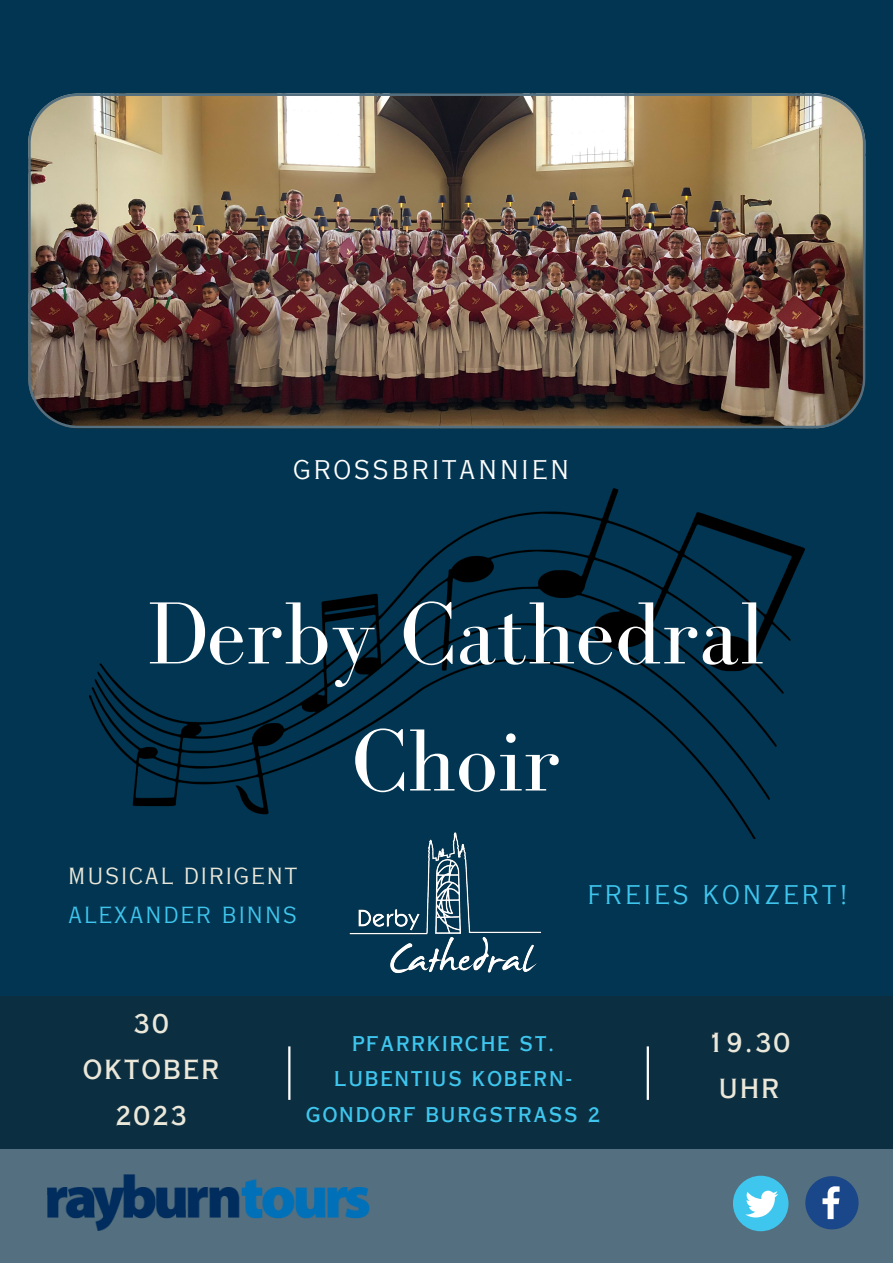
<style>
.page{position:relative;width:893px;height:1263px;background:#013551}
.page>*{position:absolute;margin:0;border:0;box-sizing:border-box;transform-origin:0 0}
.t1{font:90.82px/127.1px "Bodoni FLF";color:#fff;text-align:center}
.t2{font:26.25px/46.1px "Copperplate Gothic LT Pro 30 AB";letter-spacing:.095em;color:#ebe8da;text-align:center}
.t3{font:25.65px "Copperplate Gothic LT Pro 29 AB";letter-spacing:.12em;color:#fff}
.t4{font:25.65px "Copperplate Gothic LT Pro 29 AB";letter-spacing:.12em;color:#3fc6ee}
.t5{font:22.2px "Copperplate Gothic LT Pro 29 AB";letter-spacing:.095em;color:#ebe8da}
.t6{font:22.2px "Copperplate Gothic LT Pro 29 AB";letter-spacing:.095em;color:#3fc6ee}
.t7{font:20.25px/35.5px "Copperplate Gothic LT Pro 30 AB";letter-spacing:.095em;color:#3fc6ee;text-align:center}
</style>
<div class="page">
<div style="left:0;top:996px;width:893px;height:199px;background:#0b2e41"></div>
<div style="left:0;top:1149px;width:893px;height:114px;background:#546f7f"></div>
<img style="left:48px;top:1174px;width:321px;height:56px">
<div style="left:733px;top:1176px;width:55px;height:55px;background:#3fc6ee;border-radius:50%"></div>
<svg style="left:745px;top:1191px;width:33px;height:26px"></svg>
<svg style="left:805px;top:1176px;width:53px;height:53px"></svg>
<hr style="left:288px;top:1046px;width:2px;height:54px;background:#fff">
<hr style="left:646px;top:1046px;width:3px;height:54px;background:#fff">
<img style="left:89px;top:489px;width:715px;height:349px">
<img style="left:28px;top:93px;width:837px;height:335px">
<img style="left:325px;top:813px;width:244px;height:161px">
<p class="t3" style="left:293px;top:460px;width:277px">GROSSBRITANNIEN</p>
<p class="t1" style="left:147px;top:569px;width:619px">Derby Cathedral<br>Choir</p>
<p class="t5" style="left:68px;top:868px;width:230px">MUSICAL DIRIGENT</p>
<p class="t6" style="left:69px;top:907px;width:230px">ALEXANDER BINNS</p>
<p class="t4" style="left:587px;top:885px;width:262px">FREIES KONZERT!</p>
<p class="t2" style="left:83px;top:1004px;width:137px">30<br>OKTOBER<br>2023</p>
<p class="t7" style="left:306px;top:1028px;width:295px">PFARRKIRCHE ST.<br>LUBENTIUS KOBERN-<br>GONDORF BURGSTRASS 2</p>
<p class="t2" style="left:708px;top:1023px;width:84px">19.30<br>UHR</p>
</div>
